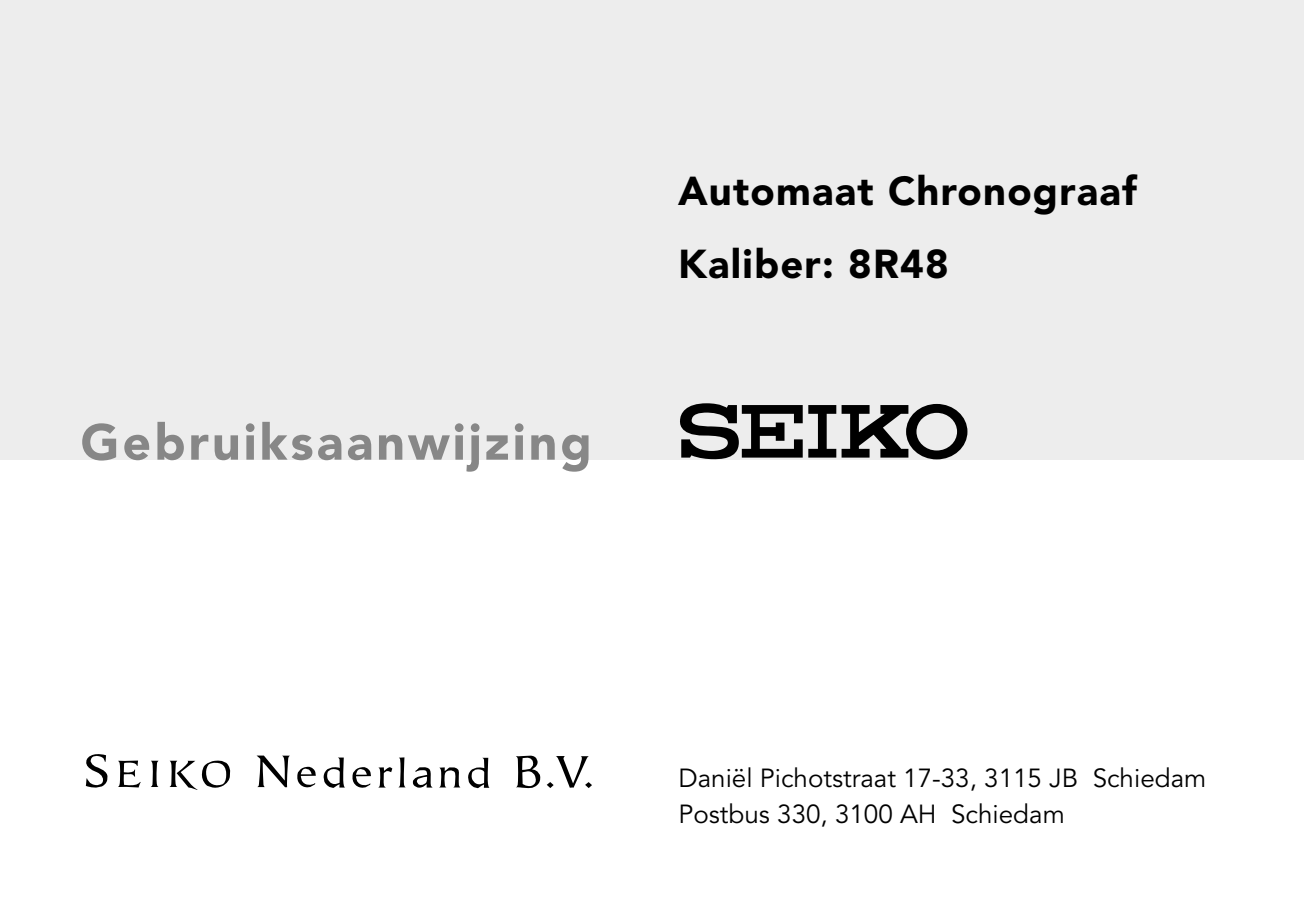
<style>
.page{position:relative;width:1304px;height:908px;background:#fff}
.page>*{position:absolute;margin:0;border:0;box-sizing:border-box;transform-origin:0 0}
.t1{font:900 50px "Avenir LT Std";letter-spacing:.06em;color:#878787}
.t2{font:900 40px/72.4px "Avenir LT Std";letter-spacing:.03em;color:#000}
.t3{font:26px/36.4px "Avenir LT Std";color:#000}
</style>
<div class="page">
<div style="left:0;top:0;width:1304px;height:459px;background:#ededed"></div>
<svg style="left:842px;top:404px;width:125px;height:55px"></svg>
<svg style="left:680px;top:403px;width:156px;height:56px"></svg>
<svg style="left:516px;top:755px;width:76px;height:33px"></svg>
<svg style="left:439px;top:757px;width:51px;height:31px"></svg>
<svg style="left:412px;top:767px;width:21px;height:21px"></svg>
<svg style="left:399px;top:757px;width:6px;height:30px"></svg>
<svg style="left:378px;top:767px;width:14px;height:20px"></svg>
<svg style="left:169px;top:760px;width:62px;height:29px"></svg>
<svg style="left:151px;top:760px;width:8px;height:26px"></svg>
<svg style="left:118px;top:760px;width:23px;height:27px"></svg>
<svg style="left:86px;top:754px;width:22px;height:34px"></svg>
<svg style="left:257px;top:755px;width:114px;height:33px"></svg>
<h1 class="t1" style="left:81px;top:412px;width:513px">Gebruiksaanwijzing</h1>
<h2 class="t2" style="left:678px;top:155px;width:460px">Automaat Chronograaf<br>Kaliber: 8R48</h2>
<p class="t3" style="left:678px;top:759px;width:529px">Daniël Pichotstraat 17-33, 3115 JB Schiedam<br>Postbus 330, 3100 AH Schiedam</p>
</div>
